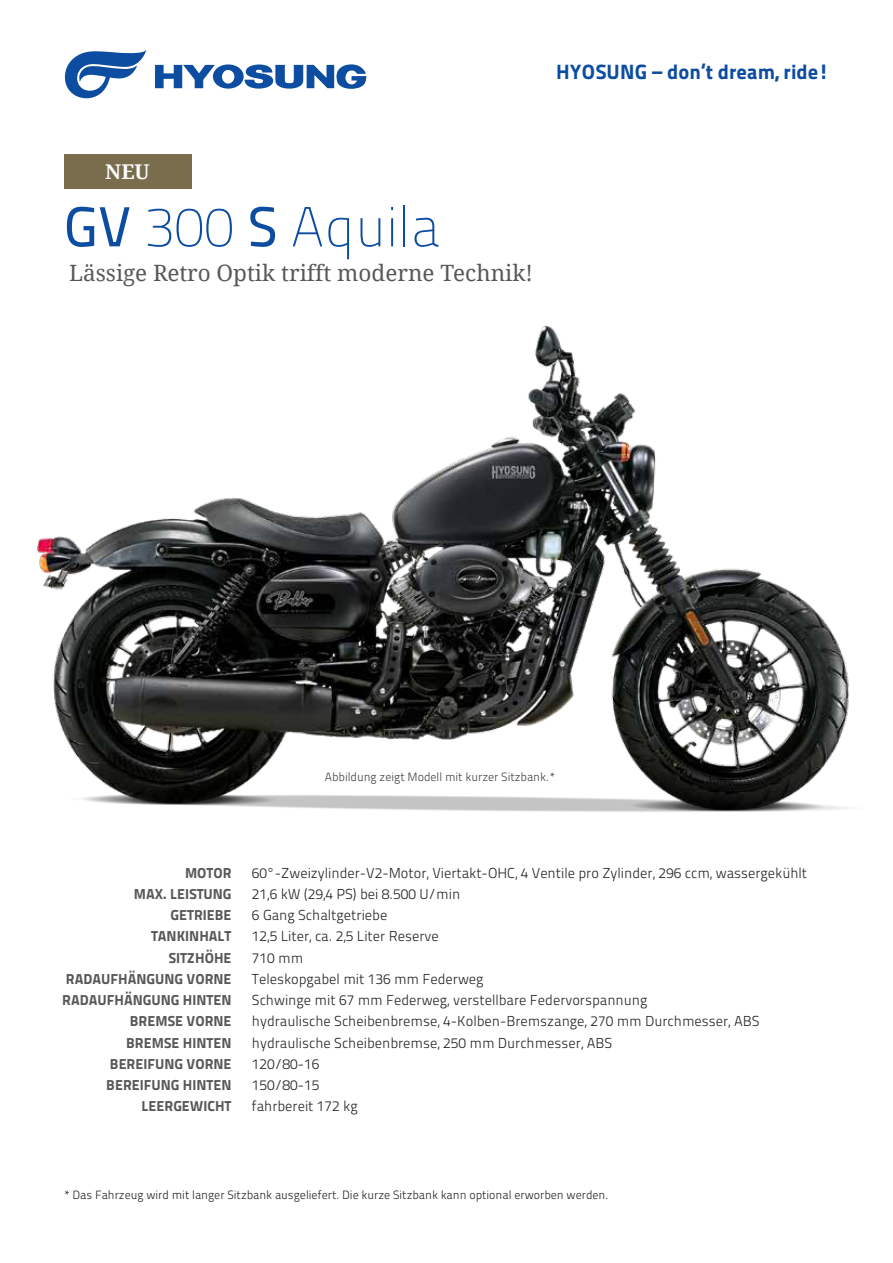
<style>
.page{position:relative;width:893px;height:1263px;background:#fff}
.page>*{position:absolute;margin:0;border:0;box-sizing:border-box;transform-origin:0 0}
.t1{font:56.25px "Titillium Maps 26 L 1 wt";color:#0d4da1}
.t2{font:22.5px "Droid Serif";color:#57585a}
.t3{font:20.7px "Titillium Maps 26 L 999 wt";color:#0d4da1}
.t4{font:700 20.4px "Droid Serif";color:#fff}
.t5{font:14.4px "Titillium Maps 26 L 250 wt";color:#231f20}
.t6{font:14.4px "Titillium Maps 26 L 999 wt";color:#57585a}
.t7{font:12px "Titillium Maps 26 L 250 wt";color:#231f20}
.t8{font:12px "Titillium Maps 26 L 250 wt";color:#3e3e3f}
.s1{font-family:"Titillium Maps 26 L 500 wt"}
</style>
<div class="page">
<img style="left:37px;top:325px;width:697px;height:487px">
<img style="left:734px;top:568px;width:115px;height:244px">
<div style="left:64px;top:154px;width:127px;height:34px;background:#796d4d"></div>
<svg style="left:64px;top:50px;width:82px;height:48px"></svg>
<svg style="left:155px;top:64px;width:211px;height:25px"></svg>
<h3 class="t3" style="left:556px;top:56px;width:275px">HYOSUNG – don‘t dream, ride!</h3>
<h3 class="t4" style="left:105px;top:159px;width:46px">NEU</h3>
<h1 class="t1" style="left:64px;top:187px;width:378px"><span class="s1">GV</span> 300 <span class="s1">S</span> Aquila</h1>
<h2 class="t2" style="left:69px;top:259px;width:465px">Lässige Retro Optik trifft moderne Technik!</h2>
<p class="t8" style="left:325px;top:768px;width:232px">Abbildung zeigt Modell mit kurzer Sitzbank.*</p>
<p class="t6" style="left:185px;top:861px;width:48px">MOTOR</p>
<p class="t5" style="left:252px;top:862px;width:557px">60°-Zweizylinder-V2-Motor, Viertakt-OHC, 4 Ventile pro Zylinder, 296 ccm, wassergekühlt</p>
<p class="t6" style="left:134px;top:882px;width:99px">MAX. LEISTUNG</p>
<p class="t5" style="left:252px;top:883px;width:210px">21,6 kW (29,4 PS) bei 8.500 U/min</p>
<p class="t6" style="left:171px;top:904px;width:62px">GETRIEBE</p>
<p class="t5" style="left:252px;top:904px;width:137px">6 Gang Schaltgetriebe</p>
<p class="t6" style="left:151px;top:925px;width:82px">TANKINHALT</p>
<p class="t5" style="left:252px;top:926px;width:188px">12,5 Liter, ca. 2,5 Liter Reserve</p>
<p class="t6" style="left:168px;top:946px;width:65px">SITZHÖHE</p>
<p class="t5" style="left:252px;top:947px;width:53px">710 mm</p>
<p class="t6" style="left:66px;top:967px;width:167px">RADAUFHÄNGUNG VORNE</p>
<p class="t5" style="left:252px;top:968px;width:233px">Teleskopgabel mit 136 mm Federweg</p>
<p class="t6" style="left:62px;top:989px;width:171px">RADAUFHÄNGUNG HINTEN</p>
<p class="t5" style="left:252px;top:989px;width:397px">Schwinge mit 67 mm Federweg, verstellbare Federvorspannung</p>
<p class="t6" style="left:130px;top:1010px;width:103px">BREMSE VORNE</p>
<p class="t5" style="left:252px;top:1011px;width:509px">hydraulische Scheibenbremse, 4-Kolben-Bremszange, 270 mm Durchmesser, ABS</p>
<p class="t6" style="left:126px;top:1031px;width:107px">BREMSE HINTEN</p>
<p class="t5" style="left:252px;top:1032px;width:362px">hydraulische Scheibenbremse, 250 mm Durchmesser, ABS</p>
<p class="t6" style="left:110px;top:1052px;width:123px">BEREIFUNG VORNE</p>
<p class="t5" style="left:252px;top:1053px;width:69px">120/80-16</p>
<p class="t6" style="left:106px;top:1074px;width:127px">BEREIFUNG HINTEN</p>
<p class="t5" style="left:252px;top:1074px;width:69px">150/80-15</p>
<p class="t6" style="left:142px;top:1095px;width:91px">LEERGEWICHT</p>
<p class="t5" style="left:252px;top:1096px;width:107px">fahrbereit 172 kg</p>
<p class="t7" style="left:64px;top:1186px;width:546px">* Das Fahrzeug wird mit langer Sitzbank ausgeliefert. Die kurze Sitzbank kann optional erworben werden.</p>
</div>
